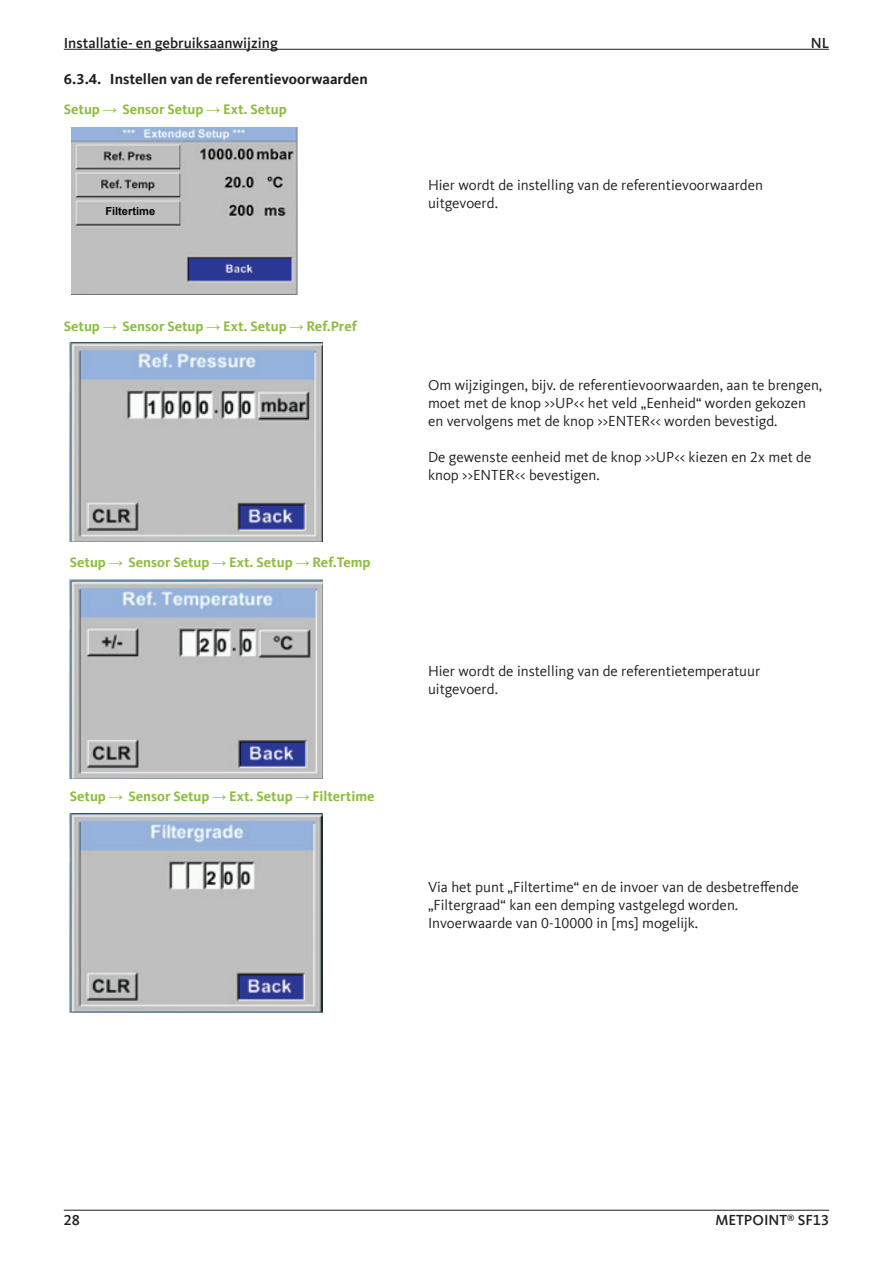
<style>
.page{position:relative;width:893px;height:1263px;background:#fff}
.page>*{position:absolute;margin:0;border:0;box-sizing:border-box;transform-origin:0 0}
.t1{font:15px/18px "Kievit Offc Pro";color:#231f20}
.t2{font:500 15px "Kievit Offc Pro";color:#231f20}
.t3{font:700 15px "Kievit Offc Pro";color:#231f20}
.B_-_BODY_BOLD{font:700 14.25px "Kievit Offc Pro";color:#8dbe3e}
.t4{font:700 11.1px "Arial";color:#040503}
.s1{font-family:"Arial"}
</style>
<div class="page">
<hr style="left:64px;top:1210px;width:765px;height:1px;background:#231f20">
<hr style="left:64px;top:49px;width:765px;height:1px;background:#231f20">
<img style="left:72px;top:128px;width:225px;height:166px">
<div style="left:97px;top:205px;width:71px;height:14px;background:#c0bfbf"></div>
<img style="left:70px;top:343px;width:253px;height:198px">
<img style="left:70px;top:580px;width:253px;height:198px">
<img style="left:70px;top:814px;width:253px;height:198px">
<p class="t2" style="left:64px;top:34px;width:216px">Installatie- en gebruiksaanwijzing</p>
<p class="t2" style="left:811px;top:34px;width:20px">NL</p>
<p class="t3" style="left:64px;top:70px;width:305px">6.3.4. Instellen van de referentievoorwaarden</p>
<p class="B_-_BODY_BOLD" style="left:64px;top:100px;width:224px">Setup <span class="s1">→</span> Sensor Setup <span class="s1">→</span> Ext. Setup</p>
<p class="t4" style="left:105px;top:203px;width:51px">Filtertime</p>
<p class="B_-_BODY_BOLD" style="left:64px;top:318px;width:295px">Setup <span class="s1">→</span> Sensor Setup <span class="s1">→</span> Ext. Setup <span class="s1">→</span> Ref.Pref</p>
<p class="B_-_BODY_BOLD" style="left:70px;top:554px;width:302px">Setup <span class="s1">→</span> Sensor Setup <span class="s1">→</span> Ext. Setup <span class="s1">→</span> Ref.Temp</p>
<p class="B_-_BODY_BOLD" style="left:70px;top:788px;width:306px">Setup <span class="s1">→</span> Sensor Setup <span class="s1">→</span> Ext. Setup <span class="s1">→</span> Filtertime</p>
<p class="t1" style="left:428px;top:176px;width:337px">Hier wordt de instelling van de referentievoorwaarden uitgevoerd.</p>
<p class="t1" style="left:428px;top:376px;width:396px">Om wijzigingen, bijv. de referentievoorwaarden, aan te brengen, moet met de knop &gt;&gt;UP&lt;&lt; het veld „Eenheid“ worden gekozen en vervolgens met de knop &gt;&gt;ENTER&lt;&lt; worden bevestigd.</p>
<p class="t1" style="left:428px;top:448px;width:385px">De gewenste eenheid met de knop &gt;&gt;UP&lt;&lt; kiezen en 2x met de knop &gt;&gt;ENTER&lt;&lt; bevestigen.</p>
<p class="t1" style="left:428px;top:662px;width:334px">Hier wordt de instelling van de referentietemperatuur uitgevoerd.</p>
<p class="t1" style="left:428px;top:877px;width:372px">Via het punt „Filtertime“ en de invoer van de desbetreffende „Filtergraad“ kan een demping vastgelegd worden.</p>
<p class="t1" style="left:428px;top:913px;width:272px">Invoerwaarde van 0-10000 in [ms] mogelijk.</p>
<p class="t2" style="left:64px;top:1211px;width:18px">28</p>
<p class="t2" style="left:715px;top:1211px;width:115px">METPOINT<sup>®</sup> SF13</p>
</div>
